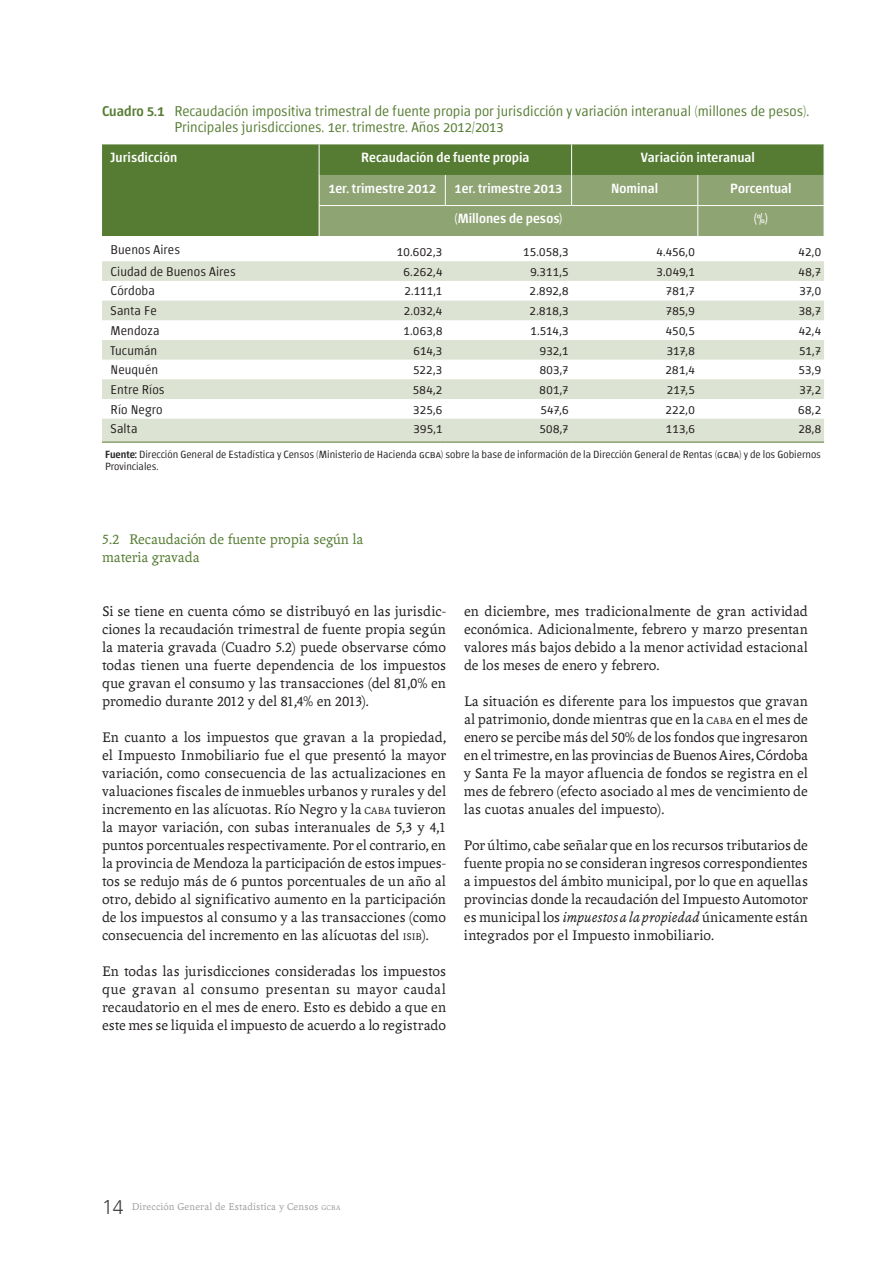
<style>
.page{position:relative;width:893px;height:1263px;background:#fff}
.page>*{position:absolute;margin:0;border:0;box-sizing:border-box;transform-origin:0 0}
.Texto_general{font:15px/18px "Andralis ND Os F";letter-spacing:.005em;color:#231f20;text-align:justify}
.Subtitulo_subtema{font:15px/18px "Andralis ND Os F";color:#557c32}
.Titulos{font:300 14.25px/15.8px "Chaco";color:#557c32}
.Cabezal{font:500 13.5px "Chaco";letter-spacing:.005em;color:#fff}
.Datos{font:300 12.75px "Chaco";letter-spacing:.02em;color:#231f20}
.Variables_izquierda{font:300 12.75px "Chaco";letter-spacing:.005em;color:#231f20}
.Fuente{font:300 10.5px/12px "Chaco";color:#231f20}
.t1{font:10.5px "Andralis ND Os F";letter-spacing:.02em;color:#9d9fa2}
.s1{font-weight:500}
.s2{font-family:"Andralis NDSC"}
.s3{font-size:10.5px}
.s4{font-style:italic}
.s5{font-family:"Zurich BT";font-weight:300;font-size:19.5px;color:#3e3e3f}
.s6{font-size:7.35px}
</style>
<div class="page">
<div style="left:102px;top:144px;width:722px;height:92px;background:#557c32"></div>
<div style="left:320px;top:175px;width:504px;height:61px;background:#8ea473"></div>
<svg style="left:102px;top:261px;width:722px;height:181px;fill:#dde3d3"></svg>
<hr style="left:319px;top:144px;width:1px;height:31px;background:#fff">
<hr style="left:571px;top:144px;width:1px;height:31px;background:#fff">
<hr style="left:319px;top:175px;width:1px;height:30px;background:#fff">
<hr style="left:445px;top:175px;width:1px;height:30px;background:#fff">
<hr style="left:571px;top:175px;width:1px;height:30px;background:#fff">
<hr style="left:697px;top:175px;width:1px;height:30px;background:#fff">
<hr style="left:319px;top:206px;width:1px;height:30px;background:#fff">
<hr style="left:697px;top:206px;width:1px;height:30px;background:#fff">
<hr style="left:102px;top:442px;width:217px;height:1px;background:#557c32">
<hr style="left:319px;top:442px;width:126px;height:1px;background:#557c32">
<hr style="left:445px;top:442px;width:127px;height:1px;background:#557c32">
<hr style="left:572px;top:442px;width:126px;height:1px;background:#557c32">
<hr style="left:698px;top:442px;width:126px;height:1px;background:#557c32">
<hr style="left:319px;top:205px;width:126px;height:1px;background:#fff">
<hr style="left:445px;top:205px;width:127px;height:1px;background:#fff">
<hr style="left:572px;top:205px;width:126px;height:1px;background:#fff">
<hr style="left:698px;top:205px;width:126px;height:1px;background:#fff">
<p class="Titulos" style="left:174px;top:104px;width:636px;text-indent:-72px"><span class="s1">Cuadro 5.1</span> Recaudación impositiva trimestral de fuente propia por jurisdicción y variación interanual (millones de pesos).<br>Principales jurisdicciones. 1er. trimestre. Años 2012/2013</p>
<p class="Cabezal" style="left:111px;top:151px;width:68px">Jurisdicción</p>
<p class="Cabezal" style="left:361px;top:151px;width:170px">Recaudación de fuente propia</p>
<p class="Cabezal" style="left:641px;top:151px;width:116px">Variación interanual</p>
<p class="Cabezal" style="left:328px;top:182px;width:109px">1er. trimestre 2012</p>
<p class="Cabezal" style="left:455px;top:182px;width:109px">1er. trimestre 2013</p>
<p class="Cabezal" style="left:611px;top:182px;width:49px">Nominal</p>
<p class="Cabezal" style="left:730px;top:182px;width:63px">Porcentual</p>
<p class="Cabezal" style="left:454px;top:213px;width:110px">(Millones de pesos)</p>
<p class="Cabezal" style="left:754px;top:213px;width:16px">(%)</p>
<p class="Variables_izquierda" style="left:111px;top:244px;width:71px">Buenos Aires</p>
<p class="Datos" style="left:397px;top:246px;width:47px">10.602,3</p>
<p class="Datos" style="left:523px;top:246px;width:47px">15.058,3</p>
<p class="Datos" style="left:656px;top:246px;width:40px">4.456,0</p>
<p class="Datos" style="left:799px;top:246px;width:24px">42,0</p>
<p class="Variables_izquierda" style="left:111px;top:266px;width:127px">Ciudad de Buenos Aires</p>
<p class="Datos" style="left:404px;top:266px;width:40px">6.262,4</p>
<p class="Datos" style="left:530px;top:266px;width:40px">9.311,5</p>
<p class="Datos" style="left:657px;top:266px;width:40px">3.049,1</p>
<p class="Datos" style="left:799px;top:266px;width:24px">48,7</p>
<p class="Variables_izquierda" style="left:111px;top:285px;width:46px">Córdoba</p>
<p class="Datos" style="left:404px;top:285px;width:39px">2.111,1</p>
<p class="Datos" style="left:530px;top:285px;width:41px">2.892,8</p>
<p class="Datos" style="left:666px;top:285px;width:30px">781,7</p>
<p class="Datos" style="left:799px;top:285px;width:23px">37,0</p>
<p class="Variables_izquierda" style="left:111px;top:305px;width:48px">Santa Fe</p>
<p class="Datos" style="left:404px;top:305px;width:40px">2.032,4</p>
<p class="Datos" style="left:530px;top:305px;width:41px">2.818,3</p>
<p class="Datos" style="left:666px;top:305px;width:31px">785,9</p>
<p class="Datos" style="left:799px;top:305px;width:24px">38,7</p>
<p class="Variables_izquierda" style="left:111px;top:325px;width:50px">Mendoza</p>
<p class="Datos" style="left:403px;top:325px;width:40px">1.063,8</p>
<p class="Datos" style="left:530px;top:325px;width:40px">1.514,3</p>
<p class="Datos" style="left:666px;top:325px;width:31px">450,5</p>
<p class="Datos" style="left:799px;top:325px;width:24px">42,4</p>
<p class="Variables_izquierda" style="left:111px;top:344px;width:48px">Tucumán</p>
<p class="Datos" style="left:414px;top:344px;width:30px">614,3</p>
<p class="Datos" style="left:540px;top:344px;width:30px">932,1</p>
<p class="Datos" style="left:667px;top:344px;width:30px">317,8</p>
<p class="Datos" style="left:799px;top:344px;width:23px">51,7</p>
<p class="Variables_izquierda" style="left:111px;top:364px;width:49px">Neuquén</p>
<p class="Datos" style="left:413px;top:364px;width:31px">522,3</p>
<p class="Datos" style="left:540px;top:364px;width:30px">803,7</p>
<p class="Datos" style="left:665px;top:364px;width:31px">281,4</p>
<p class="Datos" style="left:799px;top:364px;width:24px">53,9</p>
<p class="Variables_izquierda" style="left:111px;top:384px;width:56px">Entre Ríos</p>
<p class="Datos" style="left:413px;top:384px;width:31px">584,2</p>
<p class="Datos" style="left:540px;top:384px;width:31px">801,7</p>
<p class="Datos" style="left:667px;top:384px;width:30px">217,5</p>
<p class="Datos" style="left:799px;top:384px;width:23px">37,2</p>
<p class="Variables_izquierda" style="left:111px;top:403px;width:54px">Río Negro</p>
<p class="Datos" style="left:413px;top:403px;width:31px">325,6</p>
<p class="Datos" style="left:540px;top:403px;width:30px">547,6</p>
<p class="Datos" style="left:665px;top:403px;width:31px">222,0</p>
<p class="Datos" style="left:798px;top:403px;width:24px">68,2</p>
<p class="Variables_izquierda" style="left:111px;top:423px;width:28px">Salta</p>
<p class="Datos" style="left:413px;top:423px;width:30px">395,1</p>
<p class="Datos" style="left:539px;top:423px;width:31px">508,7</p>
<p class="Datos" style="left:666px;top:423px;width:30px">113,6</p>
<p class="Datos" style="left:798px;top:423px;width:24px">28,8</p>
<p class="Fuente" style="left:105px;top:449px;width:717px"><span class="s1">Fuente:</span> Dirección General de Estadística y Censos (Ministerio de Hacienda gcba) sobre la base de información de la Dirección General de Rentas (gcba) y de los Gobiernos<br>Provinciales.</p>
<p class="Subtitulo_subtema" style="left:102px;top:530px;width:263px"><span class="s2">5</span>.<span class="s2">2</span> Recaudación de fuente propia según la materia gravada</p>
<p class="Texto_general" style="left:102px;top:602px;width:345px">Si se tiene en cuenta cómo se distribuyó en las jurisdic&shy;ciones la recaudación trimestral de fuente propia según la materia gravada (Cuadro <span class="s2">5</span>.<span class="s2">2</span>) puede observarse cómo todas tienen una fuerte dependencia de los impuestos que gravan el consumo y las transacciones (del <span class="s2">81</span>,<span class="s2">0</span>% en promedio durante <span class="s2">2012</span> y del <span class="s2">81</span>,<span class="s2">4</span>% en <span class="s2">2013</span>).</p>
<p class="Texto_general" style="left:102px;top:728px;width:345px">En cuanto a los impuestos que gravan a la propiedad, el Impuesto Inmobiliario fue el que presentó la mayor variación, como consecuencia de las actualizaciones en valuaciones fiscales de inmuebles urbanos y rurales y del incremento en las alícuotas. Río Negro y la <span class="s3">CABA</span> tuvieron la mayor variación, con subas interanuales de <span class="s2">5</span>,<span class="s2">3</span> y <span class="s2">4</span>,<span class="s2">1 </span>puntos porcentuales respectivamente. Por el contrario, en la provincia de Mendoza la participación de estos impues&shy;tos se redujo más de <span class="s2">6</span> puntos porcentuales de un año al otro, debido al significativo aumento en la participación de los impuestos al consumo y a las transacciones (como consecuencia del incremento en las alícuotas del <span class="s3">ISIB</span>).</p>
<p class="Texto_general" style="left:102px;top:962px;width:345px">En todas las jurisdicciones consideradas los impuestos que gravan al consumo presentan su mayor caudal recaudatorio en el mes de enero. Esto es debido a que en este mes se liquida el impuesto de acuerdo a lo registrado</p>
<p class="Texto_general" style="left:464px;top:602px;width:345px">en diciembre, mes tradicionalmente de gran actividad económica. Adicionalmente, febrero y marzo presentan valores más bajos debido a la menor actividad estacional de los meses de enero y febrero.</p>
<p class="Texto_general" style="left:464px;top:692px;width:345px">La situación es diferente para los impuestos que gravan al patrimonio, donde mientras que en la <span class="s3">CABA</span> en el mes de enero se percibe más del <span class="s2">50</span>% de los fondos que ingresaron en el trimestre, en las provincias de Buenos Aires, Córdoba y Santa Fe la mayor afluencia de fondos se registra en el mes de febrero (efecto asociado al mes de vencimiento de las cuotas anuales del impuesto).</p>
<p class="Texto_general" style="left:464px;top:836px;width:345px">Por último, cabe señalar que en los recursos tributarios de fuente propia no se consideran ingresos correspondientes a impuestos del ámbito municipal, por lo que en aquellas provincias donde la recaudación del Impuesto Automotor es municipal los <span class="s4">impuestos a la propiedad</span> únicamente están integrados por el Impuesto inmobiliario.</p>
<p class="t1" style="left:102px;top:1201px;width:240px"><span class="s5">14</span> Dirección General de Estadística y Censos <span class="s6">GCBA</span></p>
</div>
